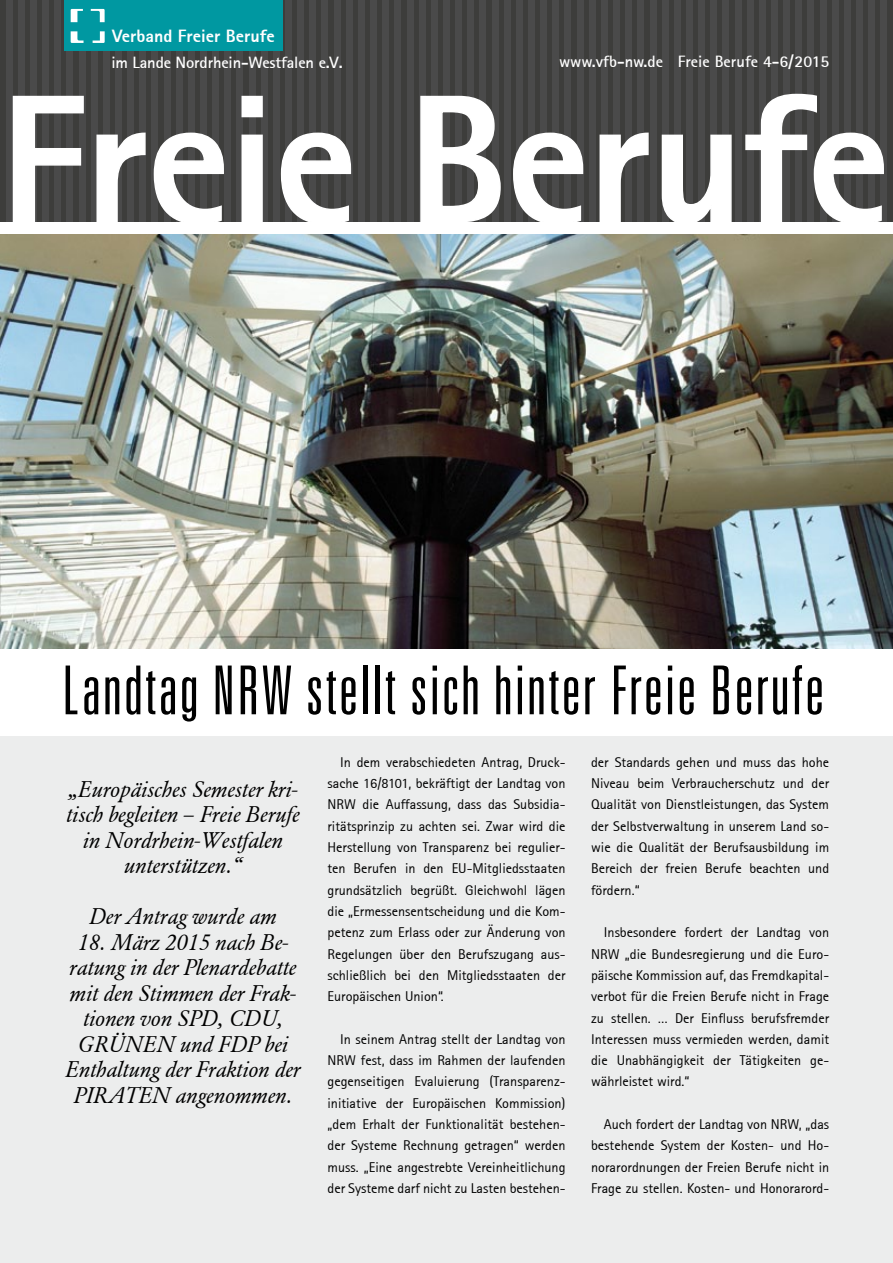
<style>
.page{position:relative;width:893px;height:1263px;background:#fff}
.page>*{position:absolute;margin:0;border:0;box-sizing:border-box;transform-origin:0 0}
.t1{font:300 ultra-condensed 67.5px "Univers 49";letter-spacing:.035em;color:#000}
.t2{font:italic 22.5px/25.5px "Garamond BE";color:#000;text-align:center}
.t3{font:800 18px "Rotis Sans Serif 75";color:#fff}
.t4{font:700 16.5px "Rotis Sans Serif 65";letter-spacing:-.01em;color:#fff}
.t5{font:14.25px/21.3px "Rotis Sans Serif 55";color:#000;text-align:justify}
</style>
<div class="page">
<div style="left:0;top:0;width:638px;height:241px;background:#3d3d3b"></div>
<div style="left:632px;top:0;width:261px;height:241px;background:#3d3d3b"></div>
<div style="left:881px;top:0;width:6px;height:241px;background:#4a4a4a"></div>
<div style="left:869px;top:0;width:6px;height:241px;background:#4a4a4a"></div>
<div style="left:856px;top:0;width:6px;height:241px;background:#4a4a4a"></div>
<div style="left:844px;top:0;width:6px;height:241px;background:#4a4a4a"></div>
<div style="left:832px;top:0;width:6px;height:241px;background:#4a4a4a"></div>
<div style="left:820px;top:0;width:6px;height:241px;background:#4a4a4a"></div>
<div style="left:808px;top:0;width:6px;height:241px;background:#4a4a4a"></div>
<div style="left:796px;top:0;width:6px;height:241px;background:#4a4a4a"></div>
<div style="left:784px;top:0;width:6px;height:241px;background:#4a4a4a"></div>
<div style="left:771px;top:0;width:6px;height:241px;background:#4a4a4a"></div>
<div style="left:759px;top:0;width:6px;height:241px;background:#4a4a4a"></div>
<div style="left:747px;top:0;width:6px;height:241px;background:#4a4a4a"></div>
<div style="left:735px;top:0;width:6px;height:241px;background:#4a4a4a"></div>
<div style="left:723px;top:0;width:6px;height:241px;background:#4a4a4a"></div>
<div style="left:711px;top:0;width:6px;height:241px;background:#4a4a4a"></div>
<div style="left:699px;top:0;width:6px;height:241px;background:#4a4a4a"></div>
<div style="left:686px;top:0;width:6px;height:241px;background:#4a4a4a"></div>
<div style="left:674px;top:0;width:6px;height:241px;background:#4a4a4a"></div>
<div style="left:662px;top:0;width:6px;height:241px;background:#4a4a4a"></div>
<div style="left:650px;top:0;width:6px;height:241px;background:#4a4a4a"></div>
<div style="left:638px;top:0;width:6px;height:241px;background:#4a4a4a"></div>
<div style="left:626px;top:0;width:6px;height:241px;background:#4a4a4a"></div>
<div style="left:613px;top:0;width:7px;height:241px;background:#4a4a4a"></div>
<div style="left:601px;top:0;width:6px;height:241px;background:#4a4a4a"></div>
<div style="left:589px;top:0;width:6px;height:241px;background:#4a4a4a"></div>
<div style="left:577px;top:0;width:6px;height:241px;background:#4a4a4a"></div>
<div style="left:565px;top:0;width:6px;height:241px;background:#4a4a4a"></div>
<div style="left:553px;top:0;width:6px;height:241px;background:#4a4a4a"></div>
<div style="left:541px;top:0;width:6px;height:241px;background:#4a4a4a"></div>
<div style="left:528px;top:0;width:7px;height:241px;background:#4a4a4a"></div>
<div style="left:516px;top:0;width:6px;height:241px;background:#4a4a4a"></div>
<div style="left:504px;top:0;width:6px;height:241px;background:#4a4a4a"></div>
<div style="left:492px;top:0;width:6px;height:241px;background:#4a4a4a"></div>
<div style="left:480px;top:0;width:6px;height:241px;background:#4a4a4a"></div>
<div style="left:468px;top:0;width:6px;height:241px;background:#4a4a4a"></div>
<div style="left:456px;top:0;width:6px;height:241px;background:#4a4a4a"></div>
<div style="left:443px;top:0;width:6px;height:241px;background:#4a4a4a"></div>
<div style="left:431px;top:0;width:6px;height:241px;background:#4a4a4a"></div>
<div style="left:419px;top:0;width:6px;height:241px;background:#4a4a4a"></div>
<div style="left:407px;top:0;width:6px;height:241px;background:#4a4a4a"></div>
<div style="left:395px;top:0;width:6px;height:241px;background:#4a4a4a"></div>
<div style="left:383px;top:0;width:6px;height:241px;background:#4a4a4a"></div>
<div style="left:371px;top:0;width:6px;height:241px;background:#4a4a4a"></div>
<div style="left:358px;top:0;width:6px;height:241px;background:#4a4a4a"></div>
<div style="left:346px;top:0;width:6px;height:241px;background:#4a4a4a"></div>
<div style="left:334px;top:0;width:6px;height:241px;background:#4a4a4a"></div>
<div style="left:322px;top:0;width:6px;height:241px;background:#4a4a4a"></div>
<div style="left:310px;top:0;width:6px;height:241px;background:#4a4a4a"></div>
<div style="left:298px;top:0;width:6px;height:241px;background:#4a4a4a"></div>
<div style="left:285px;top:0;width:7px;height:241px;background:#4a4a4a"></div>
<div style="left:273px;top:0;width:6px;height:241px;background:#4a4a4a"></div>
<div style="left:261px;top:0;width:6px;height:241px;background:#4a4a4a"></div>
<div style="left:249px;top:0;width:6px;height:241px;background:#4a4a4a"></div>
<div style="left:237px;top:0;width:6px;height:241px;background:#4a4a4a"></div>
<div style="left:225px;top:0;width:6px;height:241px;background:#4a4a4a"></div>
<div style="left:213px;top:0;width:6px;height:241px;background:#4a4a4a"></div>
<div style="left:200px;top:0;width:7px;height:241px;background:#4a4a4a"></div>
<div style="left:188px;top:0;width:6px;height:241px;background:#4a4a4a"></div>
<div style="left:176px;top:0;width:6px;height:241px;background:#4a4a4a"></div>
<div style="left:164px;top:0;width:6px;height:241px;background:#4a4a4a"></div>
<div style="left:152px;top:0;width:6px;height:241px;background:#4a4a4a"></div>
<div style="left:140px;top:0;width:6px;height:241px;background:#4a4a4a"></div>
<div style="left:128px;top:0;width:6px;height:241px;background:#4a4a4a"></div>
<div style="left:115px;top:0;width:6px;height:241px;background:#4a4a4a"></div>
<div style="left:103px;top:0;width:6px;height:241px;background:#4a4a4a"></div>
<div style="left:91px;top:0;width:6px;height:241px;background:#4a4a4a"></div>
<div style="left:79px;top:0;width:6px;height:241px;background:#4a4a4a"></div>
<div style="left:67px;top:0;width:6px;height:241px;background:#4a4a4a"></div>
<div style="left:55px;top:0;width:6px;height:241px;background:#4a4a4a"></div>
<div style="left:43px;top:0;width:6px;height:241px;background:#4a4a4a"></div>
<div style="left:30px;top:0;width:6px;height:241px;background:#4a4a4a"></div>
<div style="left:18px;top:0;width:6px;height:241px;background:#4a4a4a"></div>
<div style="left:6px;top:0;width:6px;height:241px;background:#4a4a4a"></div>
<div style="left:0;top:737px;width:893px;height:526px;background:#eceded"></div>
<svg style="left:12px;top:93px;width:872px;height:129px"></svg>
<div style="left:0;top:222px;width:893px;height:19px;background:#fff"></div>
<div style="left:64px;top:2px;width:218px;height:49px;background:#0098a1"></div>
<svg style="left:71px;top:9px;width:12px;height:13px"></svg>
<svg style="left:71px;top:31px;width:13px;height:12px"></svg>
<svg style="left:91px;top:9px;width:14px;height:13px"></svg>
<svg style="left:93px;top:31px;width:12px;height:12px"></svg>
<hr style="left:64px;top:0;width:218px;height:2px;background:#0098a1">
<img style="left:0;top:234px;width:893px;height:414px">
<p class="t3" style="left:112px;top:25px;width:164px">Verband Freier Berufe</p>
<p class="t4" style="left:111px;top:52px;width:233px">im Lande Nordrhein-Westfalen e.V.</p>
<p class="t4" style="left:559px;top:51px;width:272px">www.vfb-nw.de Freie Berufe 4-6/2015</p>
<h1 class="t1" style="left:62px;top:655px;width:763px">Landtag NRW stellt sich hinter Freie Berufe</h1>
<h2 class="t2" style="left:66px;top:776px;width:235px">„Europäisches Semester kri&shy;tisch begleiten – Freie Berufe in Nordrhein-Westfalen unterstützen.“</h2>
<h2 class="t2" style="left:89px;top:904px;width:189px">Der Antrag wurde am</h2>
<h2 class="t2" style="left:65px;top:929px;width:237px">18. März 2015 nach Be&shy;ratung in der Plenardebatte mit den Stimmen der Frak&shy;tionen von SPD, CDU,<br>GRÜNEN und FDP bei<br>Enthaltung der Fraktion der<br>PIRATEN angenommen.</h2>
<p class="t5" style="left:327px;top:751px;width:240px;text-indent:13px">In dem verabschiedeten Antrag, Druck&shy;sache 16/8101, bekräftigt der Landtag von NRW die Auffassung, dass das Subsidia&shy;ritätsprinzip zu achten sei. Zwar wird die Herstellung von Transparenz bei regulier&shy;ten Berufen in den EU-Mitgliedsstaaten grundsätzlich begrüßt. Gleichwohl lägen die „Ermessensentscheidung und die Kom&shy;petenz zum Erlass oder zur Änderung von Regelungen über den Berufszugang aus&shy;schließlich bei den Mitgliedsstaaten der Europäischen Union“.</p>
<p class="t5" style="left:327px;top:1028px;width:240px;text-indent:13px">In seinem Antrag stellt der Landtag von NRW fest, dass im Rahmen der laufenden gegenseitigen Evaluierung (Transparenz&shy;initiative der Europäischen Kommission) „dem Erhalt der Funktionalität bestehen&shy;der Systeme Rechnung getragen“ werden muss. „Eine angestrebte Vereinheitlichung der Systeme darf nicht zu Lasten bestehen-</p>
<p class="t5" style="left:591px;top:751px;width:240px">der Standards gehen und muss das hohe Niveau beim Verbraucherschutz und der Qualität von Dienstleistungen, das System der Selbstverwaltung in unserem Land so&shy;wie die Qualität der Berufsausbildung im Bereich der freien Berufe beachten und fördern.“</p>
<p class="t5" style="left:591px;top:922px;width:240px;text-indent:13px">Insbesondere fordert der Landtag von NRW „die Bundesregierung und die Euro&shy;päische Kommission auf, das Fremdkapital&shy;verbot für die Freien Berufe nicht in Frage zu stellen. … Der Einfluss berufsfremder Interessen muss vermieden werden, damit die Unabhängigkeit der Tätigkeiten ge&shy;währleistet wird.“</p>
<p class="t5" style="left:591px;top:1113px;width:240px;text-indent:13px">Auch fordert der Landtag von NRW, „das bestehende System der Kosten- und Ho&shy;norarordnungen der Freien Berufe nicht in Frage zu stellen. Kosten- und Honorarord-</p>
</div>
